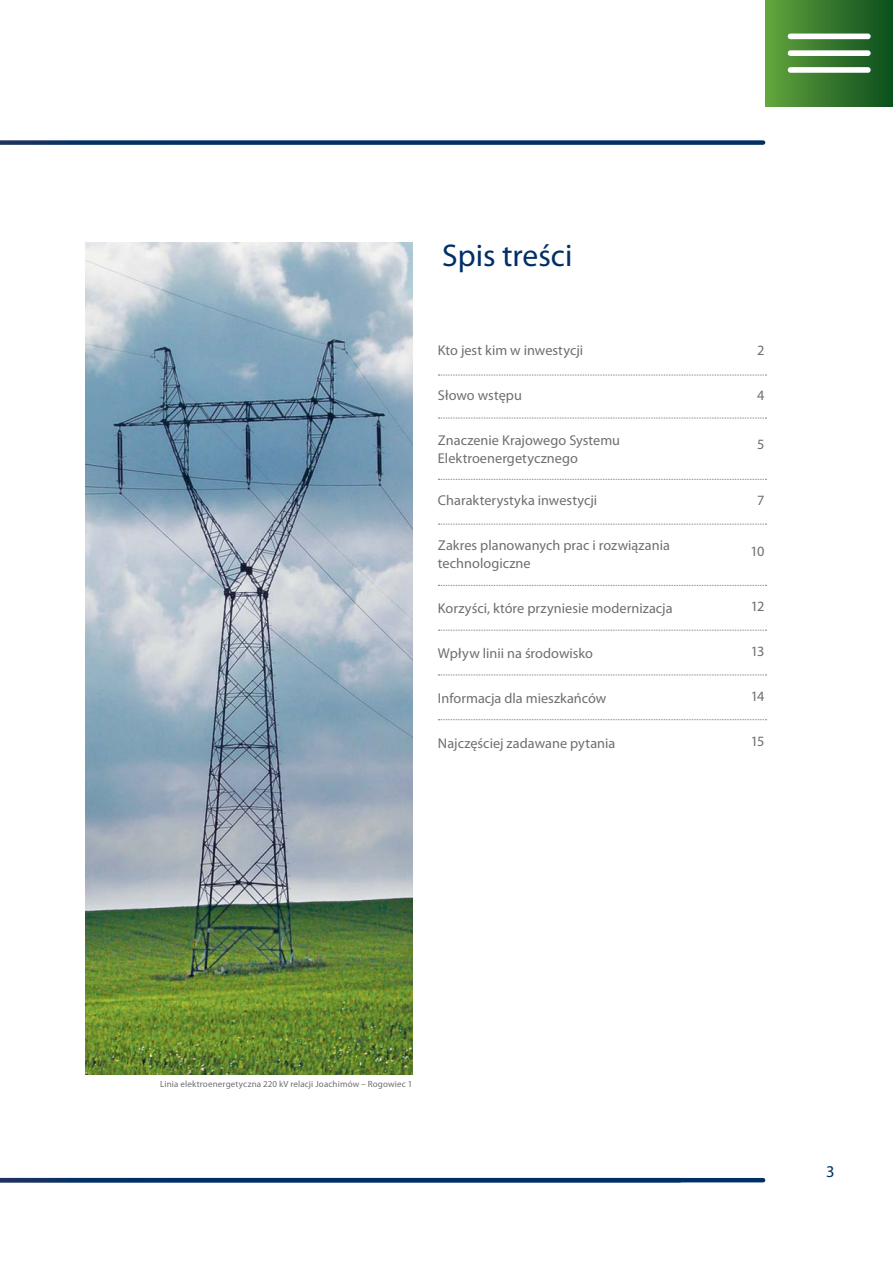
<style>
.page{position:relative;width:893px;height:1263px;background:#fff}
.page>*{position:absolute;margin:0;border:0;box-sizing:border-box;transform-origin:0 0}
.t1{font:31.5px "Myriad Pro";color:#002f66}
.t2{font:16.5px "Myriad Pro";color:#002f66}
.t3{font:14.25px/18px "Myriad Pro";color:#6d6e70}
.t4{font:9px "Myriad Pro";letter-spacing:.02em;color:#6d6e70}
</style>
<div class="page">
<div style="left:765px;top:0;width:128px;height:106px;background:linear-gradient(to right,#63a43d,#0c4e1f)"></div>
<svg style="left:0;top:140px;width:763px;height:5px;background:#1b4474"></svg>
<svg style="left:0;top:1178px;width:763px;height:4px;background:#022f65"></svg>
<div style="left:788px;top:34px;width:83px;height:5px;background:#fff;border-radius:3px"></div>
<div style="left:788px;top:50px;width:83px;height:6px;background:#fff;border-radius:3px"></div>
<div style="left:788px;top:67px;width:83px;height:6px;background:#fff;border-radius:3px"></div>
<img style="left:85px;top:242px;width:327px;height:832px">
<svg style="left:438px;top:418px;width:329px;height:1px"></svg>
<svg style="left:438px;top:479px;width:329px;height:1px"></svg>
<svg style="left:438px;top:524px;width:329px;height:1px"></svg>
<svg style="left:438px;top:585px;width:329px;height:1px"></svg>
<svg style="left:438px;top:630px;width:329px;height:1px"></svg>
<svg style="left:438px;top:674px;width:329px;height:1px"></svg>
<svg style="left:438px;top:719px;width:329px;height:1px"></svg>
<svg style="left:438px;top:375px;width:329px;height:1px"></svg>
<h1 class="t1" style="left:442px;top:244px;width:132px">Spis treści</h1>
<p class="t3" style="left:438px;top:343px;width:147px">Kto jest kim w inwestycji</p>
<p class="t3" style="left:438px;top:388px;width:85px">Słowo wstępu</p>
<p class="t3" style="left:438px;top:433px;width:184px">Znaczenie Krajowego Systemu<br>Elektroenergetycznego</p>
<p class="t3" style="left:438px;top:493px;width:161px">Charakterystyka inwestycji</p>
<p class="t3" style="left:438px;top:538px;width:233px">Zakres planowanych prac i rozwiązania technologiczne</p>
<p class="t3" style="left:438px;top:601px;width:236px">Korzyści, które przyniesie modernizacja</p>
<p class="t3" style="left:438px;top:646px;width:156px">Wpływ linii na środowisko</p>
<p class="t3" style="left:438px;top:691px;width:170px">Informacja dla mieszkańców</p>
<p class="t3" style="left:438px;top:736px;width:179px">Najczęściej zadawane pytania</p>
<p class="t3" style="left:757px;top:343px;width:9px">2</p>
<p class="t3" style="left:757px;top:388px;width:9px">4</p>
<p class="t3" style="left:757px;top:437px;width:9px">5</p>
<p class="t3" style="left:757px;top:493px;width:9px">7</p>
<p class="t3" style="left:751px;top:544px;width:15px">10</p>
<p class="t3" style="left:751px;top:599px;width:15px">12</p>
<p class="t3" style="left:751px;top:644px;width:15px">13</p>
<p class="t3" style="left:751px;top:689px;width:15px">14</p>
<p class="t3" style="left:751px;top:734px;width:15px">15</p>
<p class="t4" style="left:160px;top:1080px;width:254px">Linia elektroenergetyczna 220 kV relacji Joachimów – Rogowiec 1</p>
<p class="t2" style="left:826px;top:1165px;width:10px">3</p>
</div>
